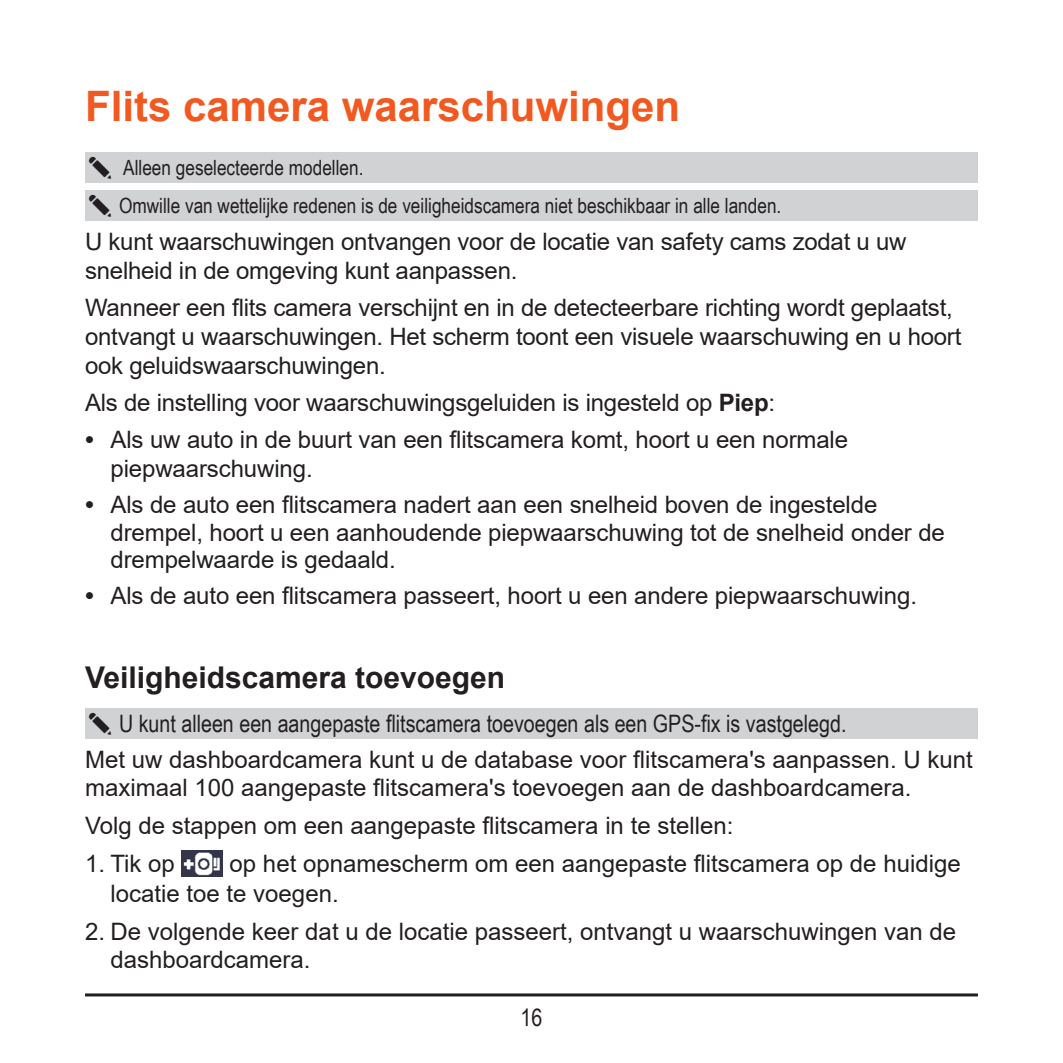
<style>
.page{position:relative;width:1063px;height:1063px;background:#fff}
.page>*{position:absolute;margin:0;border:0;box-sizing:border-box;transform-origin:0 0}
.t1{font:700 42px "Arial";color:#f15921}
.t2{font:700 30px "Arial";color:#231f20}
.t3{font:24px/28.8px "Arial";letter-spacing:-.005em;color:#231f20}
.t4{font:24px "Arial Narrow";color:#231f20}
.t5{font:21px/38.4px "Arial Narrow";color:#231f20}
.s1{font-weight:700}
</style>
<div class="page">
<hr style="left:85px;top:993px;width:893px;height:3px;background:#231f20">
<div style="left:85px;top:152px;width:893px;height:30px;background:#d1d2d4"></div>
<div style="left:85px;top:191px;width:893px;height:30px;background:#d1d2d4"></div>
<div style="left:85px;top:708px;width:893px;height:30px;background:#d1d2d4"></div>
<img style="left:182px;top:850px;width:41px;height:27px">
<h1 class="t1" style="left:85px;top:77px;width:597px">Flits camera waarschuwingen</h1>
<p class="t5" style="left:85px;top:148px;width:698px">✎ Alleen geselecteerde modellen.<br>✎ Omwille van wettelijke redenen is de veiligheidscamera niet beschikbaar in alle landen.</p>
<p class="t3" style="left:85px;top:227px;width:823px">U kunt waarschuwingen ontvangen voor de locatie van safety cams zodat u uw snelheid in de omgeving kunt aanpassen.</p>
<p class="t3" style="left:85px;top:293px;width:878px">Wanneer een flits camera verschijnt en in de detecteerbare richting wordt geplaatst, ontvangt u waarschuwingen. Het scherm toont een visuele waarschuwing en u hoort ook geluidswaarschuwingen.</p>
<p class="t3" style="left:85px;top:388px;width:692px">Als de instelling voor waarschuwingsgeluiden is ingesteld op <span class="s1">Piep</span>:</p>
<p class="t3" style="left:111px;top:425px;width:739px;text-indent:-26px">● Als uw auto in de buurt van een flitscamera komt, hoort u een normale piepwaarschuwing.</p>
<p class="t3" style="left:111px;top:490px;width:836px;line-height:27.9px;text-indent:-26px">● Als de auto een flitscamera nadert aan een snelheid boven de ingestelde drempel, hoort u een aanhoudende piepwaarschuwing tot de snelheid onder de drempelwaarde is gedaald.</p>
<p class="t3" style="left:85px;top:581px;width:834px">● Als de auto een flitscamera passeert, hoort u een andere piepwaarschuwing.</p>
<p class="t2" style="left:85px;top:656px;width:422px">Veiligheidscamera toevoegen</p>
<p class="t4" style="left:85px;top:706px;width:763px">✎ U kunt alleen een aangepaste flitscamera toevoegen als een GPS-fix is vastgelegd.</p>
<p class="t3" style="left:85px;top:745px;width:889px">Met uw dashboardcamera kunt u de database voor flitscamera's aanpassen. U kunt maximaal 100 aangepaste flitscamera's toevoegen aan de dashboardcamera.</p>
<p class="t3" style="left:85px;top:811px;width:650px">Volg de stappen om een aangepaste flitscamera in te stellen:</p>
<p class="t3" style="left:85px;top:849px;width:91px">1. Tik op</p>
<p class="t3" style="left:111px;top:849px;width:852px;line-height:30px;text-indent:119px">op het opnamescherm om een aangepaste flitscamera op de huidige locatie toe te voegen.</p>
<p class="t3" style="left:111px;top:917px;width:847px;text-indent:-26px">2. De volgende keer dat u de locatie passeert, ontvangt u waarschuwingen van de dashboardcamera.</p>
<p class="t4" style="left:521px;top:1000px;width:23px">16</p>
</div>
